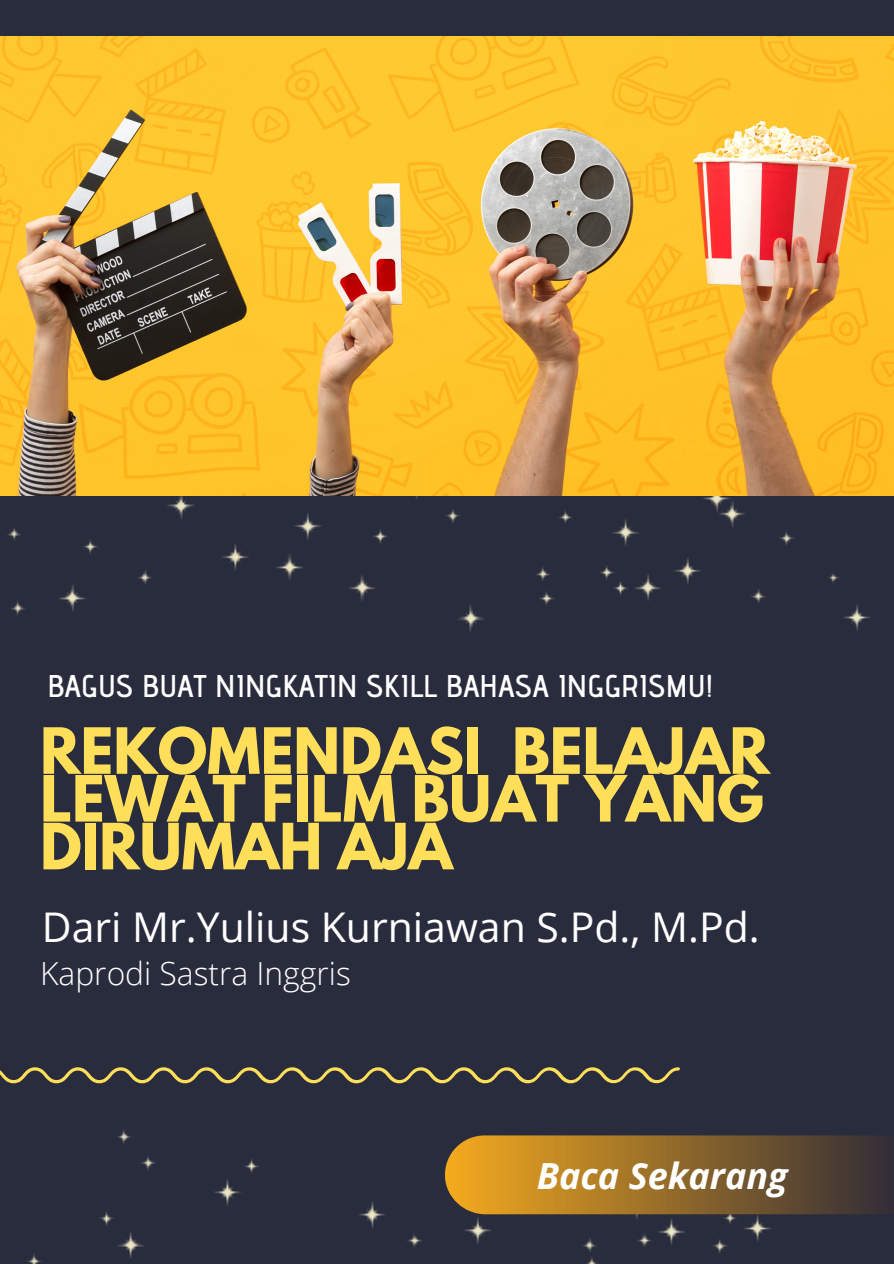
<style>
.page{position:relative;width:894px;height:1264px;background:#fff}
.page>*{position:absolute;margin:0;border:0;box-sizing:border-box;transform-origin:0 0}
.t1{font:700 56.4px/47.7px "League Spartan";color:#ffde59;text-align:justify}
.t2{font:40.95px "Open Sans";color:#fff}
.t3{font:italic 700 36px "Open Sans";color:#fff}
.t4{font:300 31.8px "Open Sans";color:#fff}
.t5{font:600 31.5px "Advent Pro";color:#fff}
</style>
<div class="page">
<div style="left:0;top:0;width:893px;height:1263px;background:#292c3d"></div>
<img style="left:0;top:495px;width:893px;height:137px">
<img style="left:0;top:36px;width:893px;height:459px">
<img style="left:0;top:1067px;width:828px;height:196px">
<svg style="left:444px;top:1135px;width:446px;height:79px;background:#8f692a"></svg>
<p class="t5" style="left:47px;top:666px;width:667px">BAGUS BUAT NINGKATIN SKILL BAHASA INGGRISMU!</p>
<p class="t1" style="left:40px;top:734px;width:731px">REKOMENDASI BELAJAR LEWAT FILM BUAT YANG DIRUMAH AJA</p>
<p class="t2" style="left:42px;top:898px;width:719px">Dari Mr.Yulius Kurniawan S.Pd., M.Pd.</p>
<p class="t4" style="left:40px;top:951px;width:312px">Kaprodi Sastra Inggris</p>
<p class="t3" style="left:536px;top:1150px;width:252px">Baca Sekarang</p>
</div>
